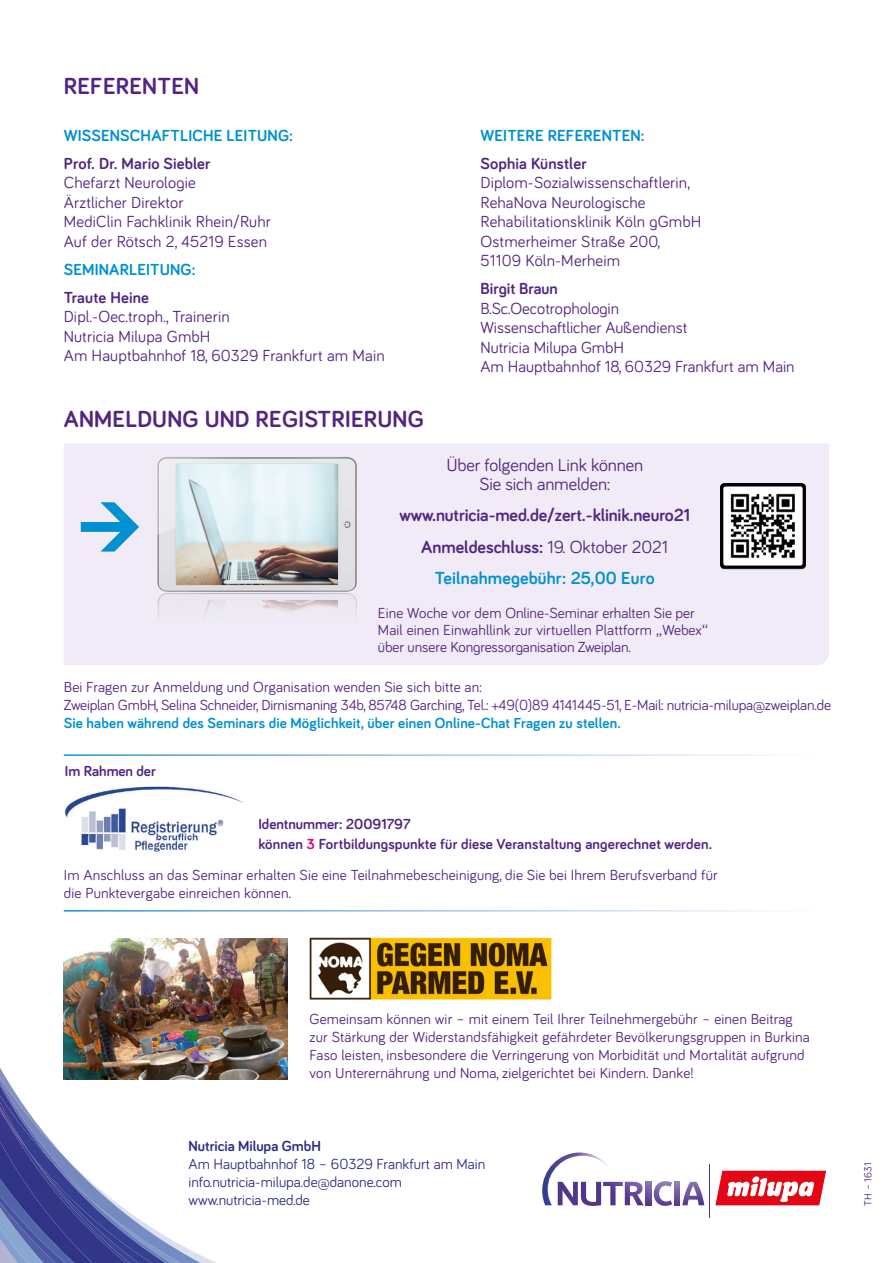
<style>
.page{position:relative;width:893px;height:1263px;background:#fff}
.page>*{position:absolute;margin:0;border:0;box-sizing:border-box;transform-origin:0 0}
.t1{font:700 24px "Bariol";letter-spacing:.01em;color:#532583}
.t2{font:700 18px/31.3px "Bariol";color:#532583;text-align:center}
.t3{font:18px/19.5px "Bariol";letter-spacing:-.005em;color:#532583;text-align:center}
.t4{font:16.5px/19.5px "Bariol";letter-spacing:.01em;color:#532583}
.t5{font:700 16.5px "Bariol";letter-spacing:.01em;color:#0091d1}
.t6{font:700 16.5px "Bariol";letter-spacing:.01em;color:#532583}
.t7{font:15px/18px "Bariol";letter-spacing:.01em;color:#532583}
.t8{font:15px/18px "Bariol";letter-spacing:-.01em;color:#532583}
.t9{font:700 15px/19.5px "Bariol";letter-spacing:.01em;color:#532583}
.t10{font:15px/18px "Bariol";color:#2d2e87}
.t11{font:700 15px "Bariol";letter-spacing:.01em;color:#0091d1}
.t12{font:700 15px "Bariol";color:#2d2e87}
.t13{font:10.5px "Bariol";letter-spacing:.01em;color:#532583}
.s1{font-weight:400}
.s2{color:#0091d1}
.s3{font-family:"Gotham"}
.s4{color:#e6007e}
</style>
<div class="page">
<svg style="left:0;top:1022px;width:216px;height:241px"></svg>
<img style="left:0;top:1096px;width:166px;height:167px">
<img style="left:0;top:1085px;width:52px;height:77px">
<img style="left:29px;top:1151px;width:123px;height:112px">
<svg style="left:715px;top:1171px;width:111px;height:34px"></svg>
<img style="left:614px;top:1182px;width:9px;height:23px">
<img style="left:675px;top:1182px;width:5px;height:23px">
<img style="left:682px;top:1182px;width:22px;height:23px">
<img style="left:654px;top:1181px;width:18px;height:25px">
<img style="left:587px;top:1205px;width:14px;height:1px">
<img style="left:646px;top:1182px;width:5px;height:23px">
<img style="left:625px;top:1182px;width:19px;height:23px">
<img style="left:542px;top:1152px;width:72px;height:53px">
<hr style="left:710px;top:1164px;width:1px;height:53px;background:#51348b">
<img style="left:65px;top:786px;width:178px;height:66px">
<img style="left:65px;top:818px;width:178px;height:11px">
<img style="left:65px;top:838px;width:178px;height:11px">
<div style="left:64px;top:444px;width:765px;height:221px;background:#f0ebf6"></div>
<div style="left:154px;top:455px;width:211px;height:172px;background:#f0ebf6"></div>
<img style="left:157px;top:457px;width:200px;height:135px">
<img style="left:177px;top:464px;width:161px;height:120px">
<img style="left:157px;top:593px;width:50px;height:34px">
<img style="left:207px;top:593px;width:100px;height:8px">
<img style="left:307px;top:593px;width:50px;height:34px">
<img style="left:177px;top:601px;width:161px;height:26px">
<svg style="left:81px;top:502px;width:58px;height:50px;background:#95c8e7"></svg>
<img style="left:720px;top:483px;width:85px;height:87px">
<img style="left:309px;top:937px;width:243px;height:63px">
<img style="left:64px;top:939px;width:224px;height:141px">
<h1 class="t1" style="left:64px;top:69px;width:137px">REFERENTEN</h1>
<p class="t5" style="left:64px;top:124px;width:231px">WISSENSCHAFTLICHE LEITUNG:</p>
<p class="t6" style="left:64px;top:152px;width:148px">Prof. Dr. Mario Siebler</p>
<p class="t4" style="left:64px;top:172px;width:209px">Chefarzt Neurologie<br>Ärztlicher Direktor<br>MediClin Fachklinik Rhein/Ruhr<br>Auf der Rötsch 2, 45219 Essen</p>
<p class="t5" style="left:64px;top:258px;width:133px">SEMINARLEITUNG:</p>
<p class="t6" style="left:64px;top:286px;width:87px">Traute Heine</p>
<p class="t4" style="left:64px;top:306px;width:322px">Dipl.-Oec.troph., Trainerin<br>Nutricia Milupa GmbH<br>Am Hauptbahnhof 18, 60329 Frankfurt am Main</p>
<h1 class="t1" style="left:64px;top:403px;width:362px">ANMELDUNG UND REGISTRIERUNG</h1>
<p class="t5" style="left:480px;top:124px;width:166px">WEITERE REFERENTEN:</p>
<p class="t6" style="left:480px;top:152px;width:108px">Sophia Künstler</p>
<p class="t4" style="left:480px;top:172px;width:222px">Diplom-Sozialwissenschaftlerin,<br>RehaNova Neurologische<br>Rehabilitationsklinik Köln gGmbH<br>Ostmerheimer Straße 200,<br>51109 Köln-Merheim</p>
<p class="t6" style="left:480px;top:277px;width:79px">Birgit Braun</p>
<p class="t4" style="left:480px;top:298px;width:315px">B.Sc.Oecotrophologin<br>Wissenschaftlicher Außendienst<br>Nutricia Milupa GmbH<br>Am Hauptbahnhof 18, 60329 Frankfurt am Main</p>
<p class="t3" style="left:446px;top:454px;width:198px">Über folgenden Link können<br>Sie sich anmelden:</p>
<p class="t2" style="left:399px;top:499px;width:292px">www.nutricia-med.de/zert.-klinik.neuro21<br>Anmeldeschluss: <span class="s1">19. Oktober 2021<br></span><span class="s2">Teilnahmegebühr: 25,00 Euro</span></p>
<p class="t7" style="left:378px;top:604px;width:332px;line-height:17.2px">Eine Woche vor dem Online-Seminar erhalten Sie per<br>Mail einen Einwahllink zur virtuellen Plattform <span class="s3">„</span>Webex<span class="s3">“ </span>über unsere Kongressorganisation Zweiplan.</p>
<p class="t8" style="left:64px;top:677px;width:769px">Bei Fragen zur Anmeldung und Organisation wenden Sie sich bitte an:<br>Zweiplan GmbH, Selina Schneider, Dirnismaning 34b, 85748 Garching, Tel.: +49(0)89 4141445-51, E-Mail: nutricia-milupa@zweiplan.de</p>
<p class="t11" style="left:64px;top:712px;width:558px">Sie haben während des Seminars die Möglichkeit, über einen Online-Chat Fragen zu stellen.</p>
<p class="t9" style="left:65px;top:760px;width:93px">Im Rahmen der</p>
<p class="t9" style="left:258px;top:814px;width:455px">Identnummer: 20091797<br>können <span class="s4">3</span> Fortbildungspunkte für diese Veranstaltung angerechnet werden.</p>
<p class="t7" style="left:64px;top:865px;width:655px">Im Anschluss an das Seminar erhalten Sie eine Teilnahmebescheinigung, die Sie bei Ihrem Berufsverband für die Punktevergabe einreichen können.</p>
<p class="t7" style="left:310px;top:1009px;width:502px">Gemeinsam können wir – mit einem Teil Ihrer Teilnehmergebühr – einen Beitrag zur Stärkung der Widerstandsfähigkeit gefährdeter Bevölkerungsgruppen in Burkina Faso leisten, insbesondere die Verringerung von Morbidität und Mortalität aufgrund von Unterernährung und Noma, zielgerichtet bei Kindern. Danke!</p>
<p class="t12" style="left:189px;top:1136px;width:134px">Nutricia Milupa GmbH</p>
<p class="t10" style="left:189px;top:1154px;width:298px">Am Hauptbahnhof 18 – 60329 Frankfurt am Main info.nutricia-milupa.de@danone.com www.nutricia-med.de</p>
<p class="t13" style="left:861px;top:1205px;width:45px;rotate:-90deg">TH – 1631</p>
</div>
